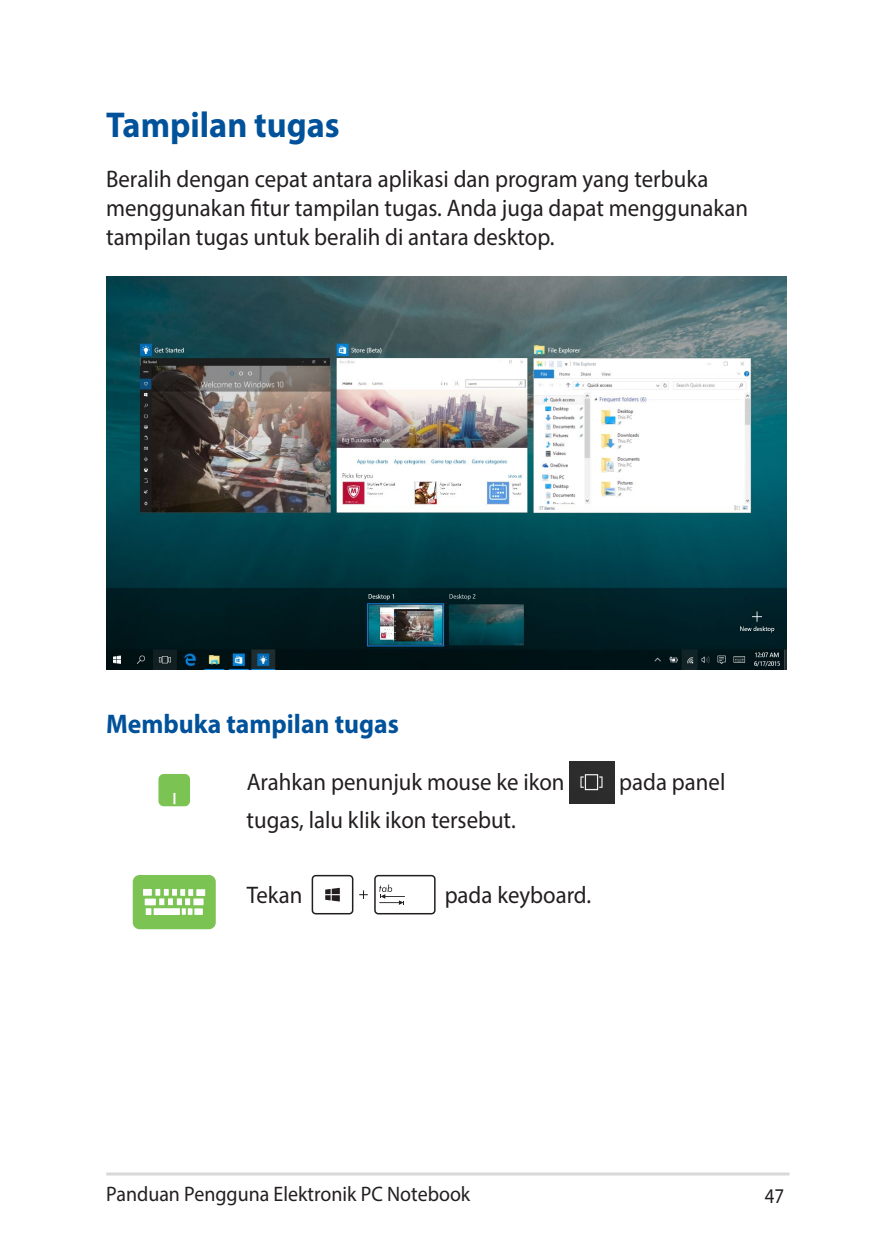
<style>
.page{position:relative;width:893px;height:1259px;background:#fff}
.page>*{position:absolute;margin:0;border:0;box-sizing:border-box;transform-origin:0 0}
.t1{font:700 36px "Myriad Pro";color:#01529a;scale:.95 1}
.t2{font:700 27px "Myriad Pro";color:#01529a;scale:.95 1}
.t3{font:24px/28.8px "Myriad Pro";color:#231f20;scale:.95 1}
.t4{font:21px "Myriad Pro";color:#231f20;scale:.95 1}
.t5{font:21px "Myriad Pro";color:#231f20;scale:.9 1}
</style>
<div class="page">
<hr style="left:106px;top:1172px;width:683px;height:3px;background:#d8d8d8">
<img style="left:106px;top:277px;width:680px;height:392px">
<div style="left:158px;top:774px;width:32px;height:32px;background:#7bc352;border-radius:5px"></div>
<svg style="left:173px;top:793px;width:2px;height:11px"></svg>
<img style="left:569px;top:761px;width:45px;height:42px">
<div style="left:134px;top:876px;width:81px;height:52px;background:#7bc352;border-radius:6px"></div>
<div style="left:133px;top:875px;width:83px;height:54px;border:2px solid #7bc352;border-radius:6px"></div>
<div style="left:196px;top:889px;width:9px;height:7px;background:#fff"></div>
<div style="left:145px;top:898px;width:11px;height:7px;background:#fff"></div>
<div style="left:193px;top:898px;width:11px;height:7px;background:#fff"></div>
<svg style="left:146px;top:889px;width:47px;height:26px"></svg>
<div style="left:194px;top:908px;width:9px;height:7px;background:#fff"></div>
<div style="left:143px;top:889px;width:9px;height:6px;background:#fff"></div>
<div style="left:374px;top:875px;width:62px;height:39px;border:2px solid #231f20;border-radius:3px"></div>
<svg style="left:379px;top:884px;width:26px;height:21px"></svg>
<svg style="left:359px;top:890px;width:9px;height:9px"></svg>
<div style="left:312px;top:875px;width:41px;height:39px;border:2px solid #231f20;border-radius:3px"></div>
<svg style="left:325px;top:888px;width:15px;height:13px"></svg>
<h1 class="t1" style="left:106px;top:101px;width:247px">Tampilan tugas</h1>
<p class="t3" style="left:106px;top:164px;width:677px">Beralih dengan cepat antara aplikasi dan program yang terbuka menggunakan fitur tampilan tugas. Anda juga dapat menggunakan tampilan tugas untuk beralih di antara desktop.</p>
<p class="t2" style="left:106px;top:706px;width:310px">Membuka tampilan tugas</p>
<p class="t3" style="left:247px;top:767px;width:336px">Arahkan penunjuk mouse ke ikon</p>
<p class="t3" style="left:619px;top:767px;width:113px">pada panel</p>
<p class="t3" style="left:247px;top:805px;width:285px">tugas, lalu klik ikon tersebut.</p>
<p class="t3" style="left:247px;top:880px;width:60px">Tekan</p>
<p class="t3" style="left:445px;top:880px;width:156px">pada keyboard.</p>
<p class="t4" style="left:106px;top:1180px;width:385px">Panduan Pengguna Elektronik PC Notebook</p>
<p class="t5" style="left:765px;top:1182px;width:23px">47</p>
</div>
